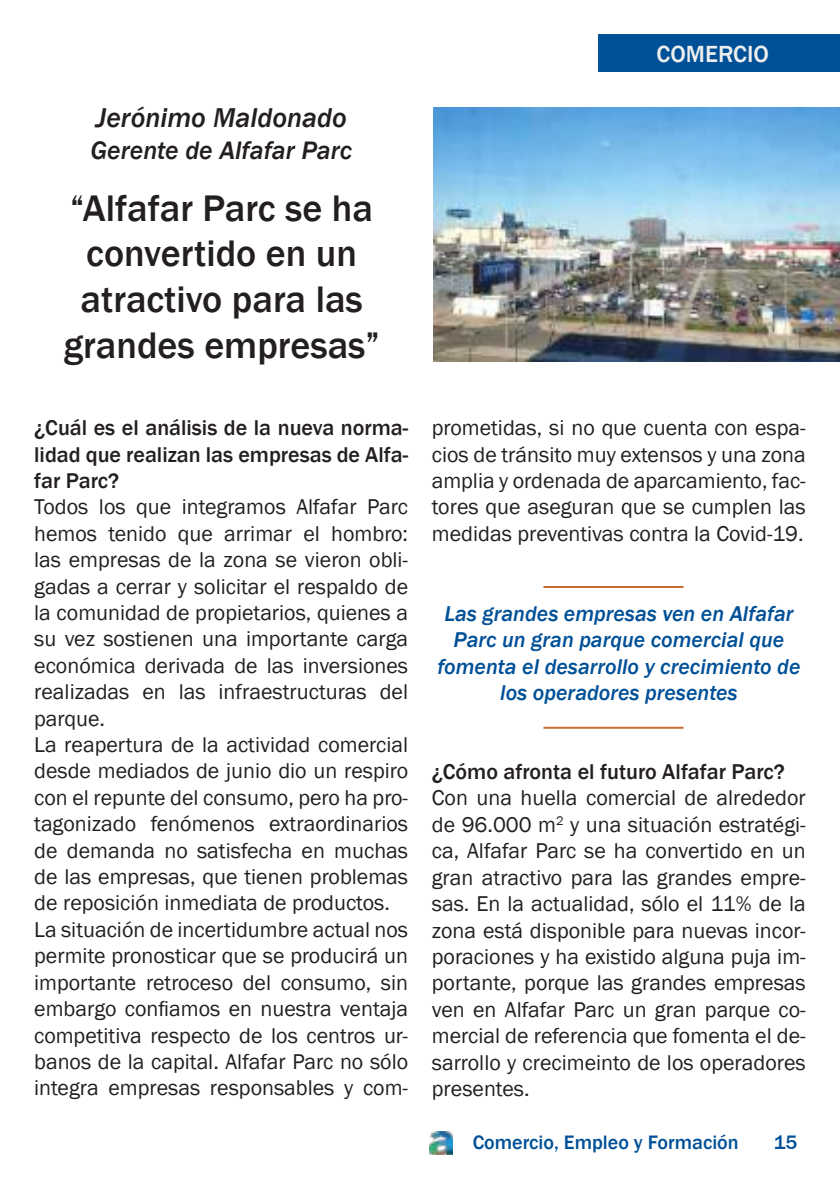
<style>
.page{position:relative;width:840px;height:1191px;background:#fff}
.page>*{position:absolute;margin:0;border:0;box-sizing:border-box;transform-origin:0 0}
.t1{font:500 38px/45.6px "Franklin Gothic";color:#241f1f;text-align:center}
.t2{font:italic 500 28px "Franklin Gothic";color:#241f1f}
.t3{font:italic 500 26px "Franklin Gothic";color:#241f1f}
.t4{font:500 24px "Franklin Gothic";color:#eee}
.t5{font:22px/26.4px "Franklin Gothic";color:#241f1f;text-align:justify}
.t6{font:italic 500 22px/26.4px "Franklin Gothic";color:#005097;text-align:center}
.t7{font:500 22px/26.4px "Franklin Gothic";color:#241f1f;text-align:justify}
.t8{font:500 20px "Franklin Gothic";color:#005097}
</style>
<div class="page">
<div style="left:598px;top:35px;width:241px;height:37px;background:#005097"></div>
<img style="left:429px;top:1131px;width:23px;height:24px">
<img style="left:433px;top:108px;width:406px;height:253px">
<hr style="left:543px;top:586px;width:140px;height:2px;background:#c96c2f">
<hr style="left:543px;top:727px;width:140px;height:2px;background:#c96c2f">
<p class="t2" style="left:96px;top:101px;width:252px">Jerónimo Maldonado</p>
<p class="t3" style="left:90px;top:134px;width:263px">Gerente de Alfafar Parc</p>
<h1 class="t1" style="left:64px;top:186px;width:317px">“Alfafar Parc se ha convertido en un atractivo para las grandes empresas”</h1>
<p class="t7" style="left:34px;top:415px;width:375px">¿Cuál es el análisis de la nueva norma&shy;lidad que realizan las empresas de Alfa&shy;far Parc?</p>
<p class="t5" style="left:34px;top:494px;width:375px;text-align:left">Todos los que integramos Alfafar Parc hemos tenido que arrimar el hombro: las empresas de la zona se vieron obli&shy;gadas a cerrar y solicitar el respaldo de la comunidad de propietarios, quienes a su vez sostienen una importante carga económica derivada de las inversiones realizadas en las infraestructuras del parque.<br>La reapertura de la actividad comercial desde mediados de junio dio un respiro con el repunte del consumo, pero ha pro&shy;tagonizado fenómenos extraordinarios de demanda no satisfecha en muchas de las empresas, que tienen problemas de reposición inmediata de productos.<br>La situación de incertidumbre actual nos permite pronosticar que se producirá un importante retroceso del consumo, sin embargo confiamos en nuestra ventaja competitiva respecto de los centros ur&shy;banos de la capital. Alfafar Parc no sólo integra empresas responsables y com-</p>
<p class="t4" style="left:656px;top:39px;width:114px">COMERCIO</p>
<p class="t5" style="left:431px;top:415px;width:375px">prometidas, si no que cuenta con espa&shy;cios de tránsito muy extensos y una zona amplia y ordenada de aparcamiento, fac&shy;tores que aseguran que se cumplen las medidas preventivas contra la Covid-19.</p>
<p class="t6" style="left:437px;top:600px;width:364px">Las grandes empresas ven en Alfafar Parc un gran parque comercial que fomenta el desarrollo y crecimiento de los operadores presentes</p>
<p class="t7" style="left:431px;top:758px;width:354px">¿Cómo afronta el futuro Alfafar Parc?</p>
<p class="t5" style="left:431px;top:785px;width:375px">Con una huella comercial de alrededor de 96.000 m<sup>2</sup> y una situación estratégi&shy;ca, Alfafar Parc se ha convertido en un gran atractivo para las grandes empre&shy;sas. En la actualidad, sólo el 11% de la zona está disponible para nuevas incor&shy;poraciones y ha existido alguna puja im&shy;portante, porque las grandes empresas ven en Alfafar Parc un gran parque co&shy;mercial de referencia que fomenta el de&shy;sarrollo y crecimeinto de los operadores presentes.</p>
<p class="t8" style="left:472px;top:1130px;width:267px">Comercio, Empleo y Formación</p>
<p class="t8" style="left:773px;top:1130px;width:25px">15</p>
</div>
